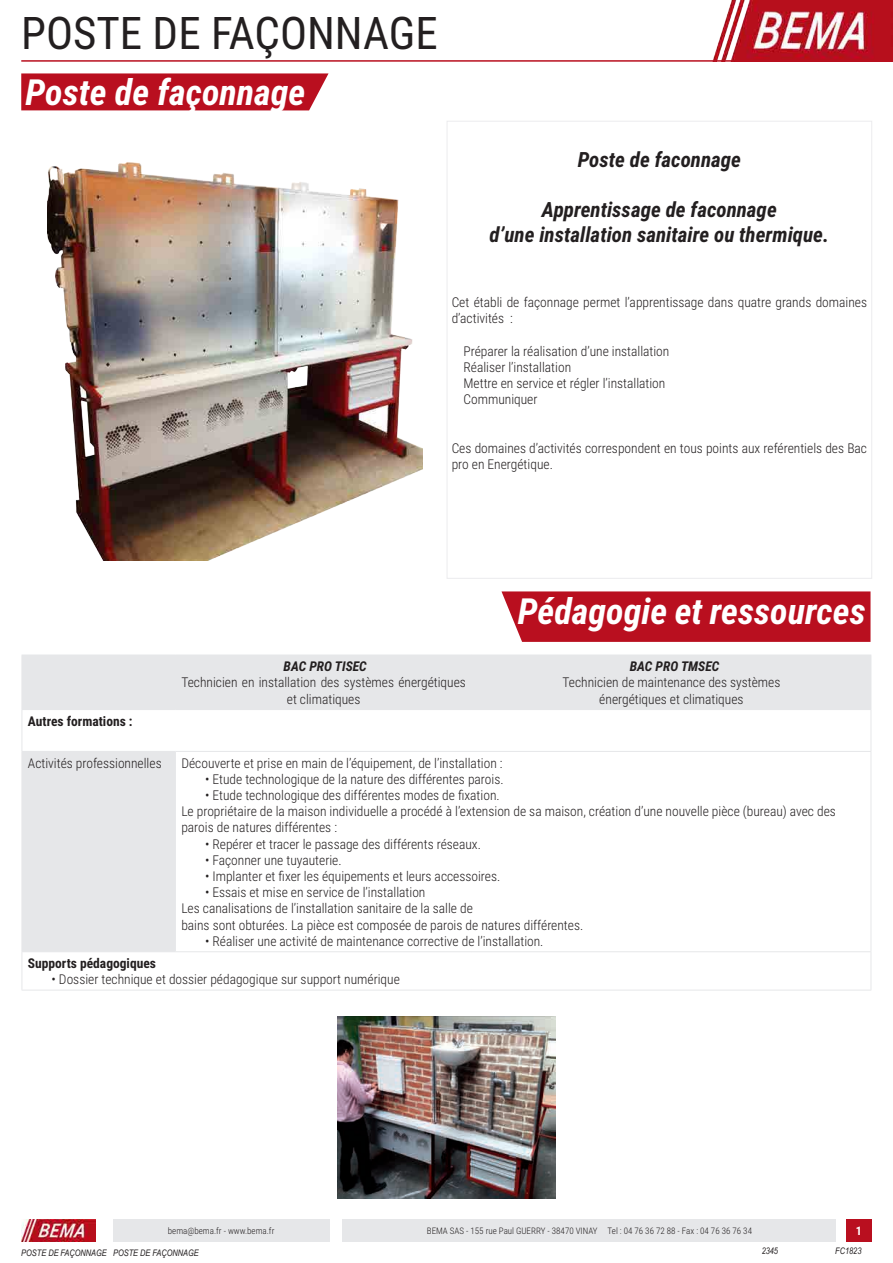
<style>
.page{position:relative;width:893px;height:1263px;background:#fff}
.page>*{position:absolute;margin:0;border:0;box-sizing:border-box;transform-origin:0 0}
.t1{font:45px "Roboto Condensed";color:#231f20}
.Page_-_Titre_1_-_FC{font:italic 700 36px "Roboto Condensed";color:#fff}
.t2{font:italic 700 21px "Roboto Condensed";color:#231f20}
.t3{font:300 13.5px/16.2px "Roboto Condensed";color:#231f20}
.t4{font:700 13.5px "Roboto Condensed";color:#231f20}
.t5{font:italic 700 13.5px "Roboto Condensed";color:#231f20}
.t6{font:700 12px "Roboto Condensed";color:#fff}
.t7{font:300 9px "Roboto Condensed";color:#231f20}
.Nom{font:italic 9px "Arial Narrow";color:#231f20}
.Version_Date_FC{font:italic 9px "Arial Narrow";color:#231f20}
.Référence_Produit{font:italic 9px "Arial Narrow";color:#231f20}
</style>
<div class="page">
<img style="left:713px;top:0;width:180px;height:60px">
<hr style="left:21px;top:60px;width:872px;height:2px;background:#b90f1f">
<img style="left:21px;top:1219px;width:75px;height:23px">
<div style="left:343px;top:1219px;width:493px;height:23px;background:#e6e7e9"></div>
<div style="left:113px;top:1219px;width:216px;height:23px;background:#e6e7e9"></div>
<div style="left:846px;top:1219px;width:26px;height:23px;background:#b90f1f"></div>
<img style="left:48px;top:162px;width:374px;height:398px">
<div style="left:501px;top:591px;width:369px;height:51px;background:#b90f1f"></div>
<div style="left:21px;top:73px;width:308px;height:37px;background:#b90f1f"></div>
<svg style="left:23px;top:656px;width:848px;height:295px"></svg>
<hr style="left:22px;top:655px;width:153px;height:1px;background:#e6e7e9">
<hr style="left:22px;top:655px;width:1px;height:54px;background:#e6e7e9">
<hr style="left:175px;top:655px;width:297px;height:1px;background:#e6e7e9">
<hr style="left:175px;top:655px;width:1px;height:54px;background:#e6e7e9">
<hr style="left:472px;top:655px;width:399px;height:1px;background:#e6e7e9">
<hr style="left:472px;top:655px;width:1px;height:54px;background:#e6e7e9">
<hr style="left:871px;top:655px;width:1px;height:54px;background:#e6e7e9">
<hr style="left:22px;top:709px;width:153px;height:1px;background:#e6e7e9">
<hr style="left:22px;top:710px;width:1px;height:41px;background:#e6e7e9">
<hr style="left:175px;top:709px;width:297px;height:1px;background:#e6e7e9">
<hr style="left:472px;top:709px;width:399px;height:1px;background:#e6e7e9">
<hr style="left:871px;top:710px;width:1px;height:41px;background:#e6e7e9">
<hr style="left:22px;top:751px;width:153px;height:1px;background:#e6e7e9">
<hr style="left:22px;top:752px;width:1px;height:199px;background:#e6e7e9">
<hr style="left:175px;top:751px;width:297px;height:1px;background:#e6e7e9">
<hr style="left:175px;top:752px;width:1px;height:199px;background:#e6e7e9">
<hr style="left:472px;top:751px;width:399px;height:1px;background:#e6e7e9">
<hr style="left:871px;top:752px;width:1px;height:199px;background:#e6e7e9">
<hr style="left:22px;top:951px;width:153px;height:1px;background:#e6e7e9">
<hr style="left:22px;top:952px;width:1px;height:38px;background:#e6e7e9">
<hr style="left:175px;top:951px;width:297px;height:1px;background:#e6e7e9">
<hr style="left:472px;top:951px;width:399px;height:1px;background:#e6e7e9">
<hr style="left:871px;top:952px;width:1px;height:38px;background:#e6e7e9">
<hr style="left:22px;top:990px;width:153px;height:1px;background:#e6e7e9">
<hr style="left:175px;top:990px;width:297px;height:1px;background:#e6e7e9">
<hr style="left:472px;top:990px;width:399px;height:1px;background:#e6e7e9">
<img style="left:337px;top:1016px;width:219px;height:182px">
<p class="t1" style="left:21px;top:1px;width:418px">POSTE DE FAÇONNAGE</p>
<p class="Page_-_Titre_1_-_FC" style="left:26px;top:67px;width:281px">Poste de façonnage</p>
<p class="t2" style="left:578px;top:145px;width:165px">Poste de faconnage</p>
<p class="t2" style="left:542px;top:195px;width:236px">Apprentissage de faconnage</p>
<p class="t2" style="left:490px;top:220px;width:341px">d’une installation sanitaire ou thermique.</p>
<p class="t3" style="left:452px;top:294px;width:417px">Cet établi de façonnage permet l’apprentissage dans quatre grands domaines d’activités :</p>
<p class="t3" style="left:463px;top:342px;width:207px">Préparer la réalisation d’une installation</p>
<p class="t3" style="left:463px;top:359px;width:109px">Réaliser l’installation</p>
<p class="t3" style="left:463px;top:375px;width:203px">Mettre en service et régler l’installation</p>
<p class="t3" style="left:463px;top:391px;width:76px">Communiquer</p>
<p class="t3" style="left:452px;top:440px;width:417px">Ces domaines d’activités correspondent en tous points aux reférentiels des Bac pro en Energétique.</p>
<p class="Page_-_Titre_1_-_FC" style="left:518px;top:586px;width:349px">Pédagogie et ressources</p>
<p class="t5" style="left:284px;top:657px;width:85px">BAC PRO TISEC</p>
<p class="t3" style="left:181px;top:674px;width:286px;text-align:center">Technicien en installation des systèmes énergétiques et climatiques</p>
<p class="t5" style="left:630px;top:657px;width:91px">BAC PRO TMSEC</p>
<p class="t3" style="left:562px;top:674px;width:219px">Technicien de maintenance des systèmes</p>
<p class="t3" style="left:599px;top:690px;width:146px">énergétiques et climatiques</p>
<p class="t4" style="left:28px;top:711px;width:106px">Autres formations :</p>
<p class="t3" style="left:28px;top:754px;width:135px">Activités professionnelles</p>
<p class="t3" style="left:181px;top:754px;width:323px">Découverte et prise en main de l’équipement, de l’installation :</p>
<p class="t3" style="left:205px;top:770px;width:300px">• Etude technologique de la nature des différentes parois.</p>
<p class="t3" style="left:205px;top:786px;width:296px">• Etude technologique des différentes modes de fixation.</p>
<p class="t3" style="left:181px;top:803px;width:656px">Le propriétaire de la maison individuelle a procédé à l’extension de sa maison, création d’une nouvelle pièce (bureau) avec des parois de natures différentes :</p>
<p class="t3" style="left:205px;top:835px;width:277px">• Repérer et tracer le passage des différents réseaux.</p>
<p class="t3" style="left:205px;top:851px;width:138px">• Façonner une tuyauterie.</p>
<p class="t3" style="left:205px;top:867px;width:297px">• Implanter et fixer les équipements et leurs accessoires.</p>
<p class="t3" style="left:205px;top:884px;width:222px">• Essais et mise en service de l’installation</p>
<p class="t3" style="left:181px;top:900px;width:293px">Les canalisations de l’installation sanitaire de la salle de</p>
<p class="t3" style="left:181px;top:916px;width:403px">bains sont obturées. La pièce est composée de parois de natures différentes.</p>
<p class="t3" style="left:205px;top:932px;width:340px">• Réaliser une activité de maintenance corrective de l’installation.</p>
<p class="t4" style="left:28px;top:954px;width:130px">Supports pédagogiques</p>
<p class="t3" style="left:52px;top:971px;width:350px">• Dossier technique et dossier pédagogique sur support numérique</p>
<p class="t7" style="left:168px;top:1224px;width:108px">bema@bema.fr - www.bema.fr</p>
<p class="t7" style="left:427px;top:1224px;width:327px">BEMA SAS - 155 rue Paul GUERRY - 38470 VINAY Tel : 04 76 36 72 88 - Fax : 04 76 36 76 34</p>
<p class="t6" style="left:856px;top:1222px;width:8px">1</p>
<p class="Nom" style="left:21px;top:1246px;width:87px">POSTE DE FAÇONNAGE</p>
<p class="Nom" style="left:113px;top:1246px;width:87px">POSTE DE FAÇONNAGE</p>
<p class="Référence_Produit" style="left:762px;top:1244px;width:18px">2345</p>
<p class="Version_Date_FC" style="left:835px;top:1244px;width:28px">FC1823</p>
</div>
